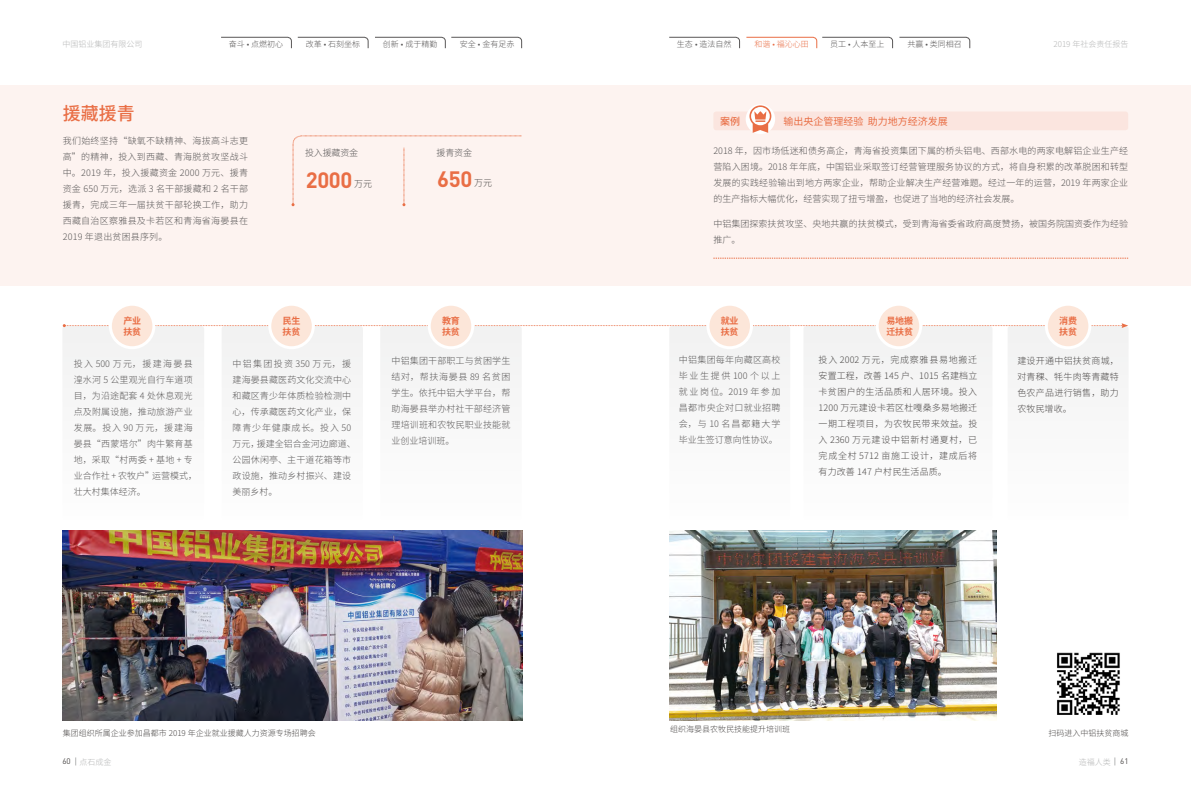
<style>
.page{position:relative;width:1191px;height:808px;background:#fff}
.page>*{position:absolute;margin:0;border:0;box-sizing:border-box;transform-origin:0 0}
.t1{font:700 22px "DIN";letter-spacing:-.02em;color:#e96e45}
.t2{font:500 18px "Source Han Sans CN";color:#e96e45}
.t3{font:10px "Source Han Sans CN";color:#e96e45}
.t4{font:500 10px "Source Han Sans CN";color:#e96e45}
.t5{font:300 9px/16px "Source Han Sans CN";letter-spacing:.015em;color:#595757;text-align:justify}
.t6{font:300 9px/16px "Source Han Sans CN";letter-spacing:.03em;color:#4c4948;text-align:justify}
.t7{font:700 9px/10.8px "Source Han Sans CN";letter-spacing:-.02em;color:#e96e45}
.t8{font:300 9px "Source Han Sans CN";color:#4c4948}
.t9{font:300 8px "Source Han Sans CN";color:#4c4948}
.t10{font:300 8px "Source Han Sans CN";color:#595757}
.t11{font:300 8px "Source Han Sans CN";color:#b5b6b6}
.t12{font:300 8px "Source Han Sans CN";color:#e96e45}
.t13{font:8px "DIN";color:#4c4948}
.s1{font-family:"DIN";font-weight:400;color:#4c4948}
</style>
<div class="page">
<svg style="left:899px;top:37px;width:71px;height:11px"></svg>
<svg style="left:669px;top:37px;width:71px;height:11px"></svg>
<svg style="left:451px;top:37px;width:71px;height:11px"></svg>
<svg style="left:375px;top:37px;width:70px;height:11px"></svg>
<svg style="left:221px;top:37px;width:147px;height:11px"></svg>
<svg style="left:746px;top:37px;width:147px;height:11px"></svg>
<img style="left:669px;top:530px;width:327px;height:191px">
<div style="left:62px;top:326px;width:142px;height:194px;background:#f8f8f8;border-radius:3px"></div>
<div style="left:222px;top:326px;width:141px;height:194px;background:#f8f8f8;border-radius:3px"></div>
<div style="left:380px;top:326px;width:142px;height:194px;background:#f8f8f8;border-radius:3px"></div>
<div style="left:669px;top:326px;width:121px;height:194px;background:#f8f8f8;border-radius:3px"></div>
<div style="left:803px;top:326px;width:189px;height:194px;background:#f8f8f8;border-radius:3px"></div>
<div style="left:1007px;top:326px;width:121px;height:194px;background:#f8f8f8;border-radius:3px"></div>
<div style="left:0;top:85px;width:1191px;height:200px;background:#fdf3f0"></div>
<div style="left:713px;top:111px;width:415px;height:19px;background:#fbe5df;border-radius:3px"></div>
<svg style="left:713px;top:258px;width:415px;height:1px"></svg>
<div style="left:745px;top:104px;width:30px;height:30px;background:#fff;border-radius:50%"></div>
<svg style="left:749px;top:105px;width:22px;height:28px"></svg>
<img style="left:63px;top:530px;width:459px;height:191px">
<img style="left:1057px;top:652px;width:63px;height:63px">
<svg style="left:63px;top:323px;width:1065px;height:5px"></svg>
<div style="left:110px;top:304px;width:44px;height:44px;background:#fce6d9;border-radius:50%"></div>
<div style="left:109px;top:303px;width:46px;height:46px;border:3px solid #fff;border-radius:50%"></div>
<div style="left:270px;top:304px;width:43px;height:44px;background:#fce6d9;border-radius:50%"></div>
<div style="left:268px;top:303px;width:47px;height:46px;border:3px solid #fff;border-radius:50%"></div>
<div style="left:429px;top:304px;width:44px;height:44px;background:#fce6d9;border-radius:50%"></div>
<div style="left:428px;top:303px;width:46px;height:46px;border:3px solid #fff;border-radius:50%"></div>
<div style="left:708px;top:304px;width:43px;height:44px;background:#fce6d9;border-radius:50%"></div>
<div style="left:706px;top:303px;width:47px;height:46px;border:3px solid #fff;border-radius:50%"></div>
<div style="left:877px;top:304px;width:43px;height:44px;background:#fce6d9;border-radius:50%"></div>
<div style="left:875px;top:303px;width:47px;height:46px;border:3px solid #fff;border-radius:50%"></div>
<div style="left:1046px;top:304px;width:43px;height:44px;background:#fce6d9;border-radius:50%"></div>
<div style="left:1044px;top:303px;width:47px;height:46px;border:3px solid #fff;border-radius:50%"></div>
<svg style="left:291px;top:136px;width:231px;height:70px"></svg>
<p class="t11" style="left:62px;top:40px;width:82px">中国铝业集团有限公司</p>
<p class="t10" style="left:229px;top:40px;width:56px">奋斗 • 点燃初心</p>
<p class="t10" style="left:306px;top:40px;width:56px">改革 • 石刻坐标</p>
<p class="t10" style="left:383px;top:40px;width:56px">创新 • 成于精勤</p>
<p class="t10" style="left:460px;top:40px;width:56px">安全 • 金有足赤</p>
<p class="t10" style="left:677px;top:40px;width:56px">生态 • 造法自然</p>
<p class="t10" style="left:830px;top:40px;width:56px">员工 • 人本至上</p>
<p class="t10" style="left:907px;top:40px;width:56px">共赢 • 类同相召</p>
<p class="t11" style="left:1053px;top:40px;width:77px">2019 年社会责任报告</p>
<p class="t12" style="left:754px;top:40px;width:56px">和谐 • 福沁心田</p>
<h2 class="t2" style="left:63px;top:104px;width:73px">援藏援青</h2>
<p class="t3" style="left:783px;top:115px;width:166px">输出央企管理经验 助力地方经济发展</p>
<p class="t5" style="left:713px;top:143px;width:416px">2018 年，因市场低迷和债务高企，青海省投资集团下属的桥头铝电、西部水电的两家电解铝企业生产经营陷入困境。2018 年年底，中国铝业采取签订经营管理服务协议的方式，将自身积累的改革脱困和转型发展的实践经验输出到地方两家企业，帮助企业解决生产经营难题。经过一年的运营，2019 年两家企业的生产指标大幅优化，经营实现了扭亏增盈，也促进了当地的经济社会发展。</p>
<p class="t5" style="left:713px;top:216px;width:416px">中铝集团探索扶贫攻坚、央地共赢的扶贫模式，受到青海省委省政府高度赞扬，被国务院国资委作为经验推广。</p>
<p class="t4" style="left:720px;top:115px;width:21px">案例</p>
<p class="t5" style="left:63px;top:133px;width:187px">我们始终坚持“缺氧不缺精神、海拔高斗志更高”的精神，投入到西藏、青海脱贫攻坚战斗中。2019 年，投入援藏资金 2000 万元、援青资金 650 万元，选派 3 名干部援藏和 2 名干部援青，完成三年一届扶贫干部轮换工作，助力西藏自治区察雅县及卡若区和青海省海晏县在2019 年退出贫困县序列。</p>
<p class="t5" style="left:305px;top:145px;width:55px">投入援藏资金</p>
<p class="t5" style="left:436px;top:145px;width:37px">援青资金</p>
<h1 class="t1" style="left:306px;top:166px;width:48px">2000</h1>
<p class="t8" style="left:354px;top:178px;width:19px">万元</p>
<h1 class="t1" style="left:437px;top:165px;width:36px">650</h1>
<p class="t8" style="left:474px;top:178px;width:19px">万元</p>
<p class="t7" style="left:123px;top:315px;width:19px">产业扶贫</p>
<p class="t7" style="left:283px;top:315px;width:19px">民生扶贫</p>
<p class="t7" style="left:442px;top:315px;width:19px">教育扶贫</p>
<p class="t7" style="left:721px;top:315px;width:19px">就业扶贫</p>
<p class="t7" style="left:886px;top:315px;width:28px">易地搬迁扶贫</p>
<p class="t7" style="left:1059px;top:315px;width:19px">消费扶贫</p>
<p class="t5" style="left:232px;top:356px;width:125px;text-align:left">中铝集团投资 350 万元，援建海晏县藏医药文化交流中心和藏区青少年体质检验检测中心，传承藏医药文化产业，保障青少年健康成长。投入 50万元，援建全铝合金河边廊道、公园休闲亭、主干道花箱等市政设施，推动乡村振兴、建设美丽乡村。</p>
<p class="t5" style="left:391px;top:352px;width:120px">中铝集团干部职工与贫困学生结对，帮扶海晏县 89 名贫困学生。依托中铝大学平台，帮助海晏县举办村社干部经济管理培训班和农牧民职业技能就业创业培训班。</p>
<p class="t5" style="left:679px;top:352px;width:103px">中铝集团每年向藏区高校毕业生提供 100 个以上就业岗位。2019 年参加昌都市央企对口就业招聘会，与 10 名昌都籍大学毕业生签订意向性协议。</p>
<p class="t6" style="left:818px;top:352px;width:160px">投入 2002 万元，完成察雅县易地搬迁安置工程，改善 145 户、1015 名建档立卡贫困户的生活品质和人居环境。投入1200 万元建设卡若区杜嘎桑多易地搬迁一期工程项目，为农牧民带来效益。投入 2360 万元建设中铝新村通夏村，已完成全村 5712 亩施工设计，建成后将有力改善 147 户村民生活品质。</p>
<p class="t6" style="left:1017px;top:353px;width:103px">建设开通中铝扶贫商城，对青稞、牦牛肉等青藏特色农产品进行销售，助力农牧民增收。</p>
<p class="t5" style="left:74px;top:356px;width:125px;text-align:left">投入 500 万元，援建海晏县湟水河 5 公里观光自行车道项目，为沿途配套 4 处休息观光点及附属设施，推动旅游产业发展。投入 90 万元，援建海晏县“西蒙塔尔”肉牛繁育基地，采取“村两委 + 基地 + 专业合作社 + 农牧户”运营模式，壮大村集体经济。</p>
<p class="t9" style="left:63px;top:729px;width:255px">集团组织所属企业参加昌都市 2019 年企业就业援藏人力资源专场招聘会</p>
<p class="t9" style="left:670px;top:725px;width:121px">组织海晏县农牧民技能提升培训班</p>
<p class="t9" style="left:1048px;top:729px;width:81px">扫码进入中铝扶贫商城</p>
<p class="t11" style="left:79px;top:757px;width:33px">点石成金</p>
<p class="t13" style="left:62px;top:756px;width:10px">60</p>
<p class="t11" style="left:1078px;top:757px;width:51px">造福人类 <span class="s1">61</span></p>
</div>
